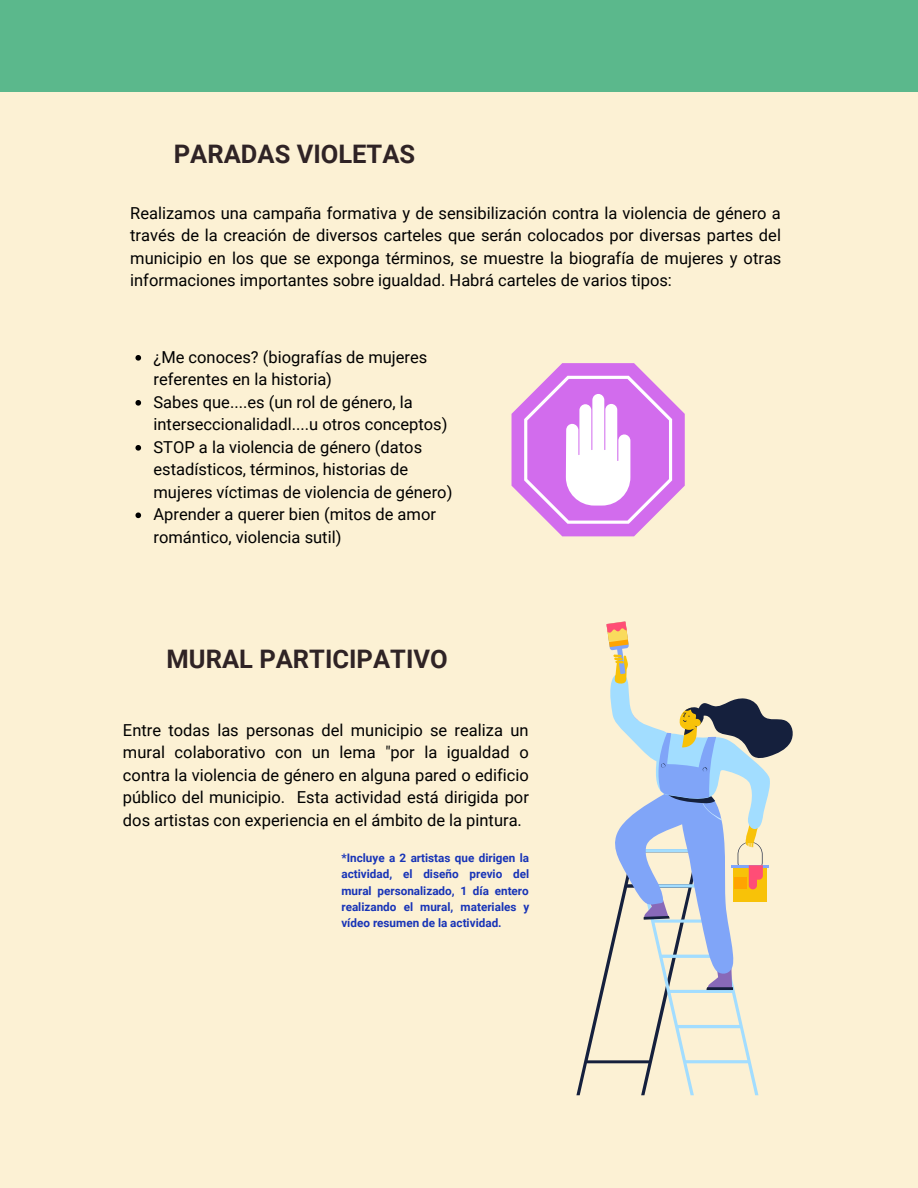
<style>
.page{position:relative;width:918px;height:1188px;background:#fcf1d4}
.page>*{position:absolute;margin:0;border:0;box-sizing:border-box;transform-origin:0 0}
.t1{font:700 25.5px "Roboto";color:#2f2325}
.t2{font:16.5px/22.5px "Roboto";color:#000}
.t3{font:700 11.7px/16.2px "Roboto";color:#1834b7;text-align:justify}
</style>
<div class="page">
<div style="left:0;top:0;width:918px;height:92px;background:#5bb88c"></div>
<svg style="left:512px;top:363px;width:173px;height:173px"></svg>
<svg style="left:135px;top:355px;width:6px;height:6px"></svg>
<svg style="left:135px;top:400px;width:6px;height:6px"></svg>
<svg style="left:135px;top:445px;width:6px;height:6px"></svg>
<svg style="left:135px;top:513px;width:6px;height:5px"></svg>
<svg style="left:576px;top:621px;width:217px;height:474px"></svg>
<p class="t1" style="left:174px;top:139px;width:243px">PARADAS VIOLETAS</p>
<p class="t2" style="left:130px;top:202px;width:653px;text-align:justify">Realizamos una campaña formativa y de sensibilización contra la violencia de género a través de la creación de diversos carteles que serán colocados por diversas partes del municipio en los que se exponga términos, se muestre la biografía de mujeres y otras informaciones importantes sobre igualdad. Habrá carteles de varios tipos:</p>
<p class="t2" style="left:154px;top:346px;width:275px">¿Me conoces? (biografías de mujeres referentes en la historia)</p>
<p class="t2" style="left:154px;top:391px;width:295px">Sabes que....es (un rol de género, la interseccionalidadl....u otros conceptos)</p>
<p class="t2" style="left:154px;top:436px;width:300px">STOP a la violencia de género (datos estadísticos, términos, historias de mujeres víctimas de violencia de género)</p>
<p class="t2" style="left:154px;top:503px;width:284px">Aprender a querer bien (mitos de amor romántico, violencia sutil)</p>
<p class="t1" style="left:167px;top:645px;width:283px">MURAL PARTICIPATIVO</p>
<p class="t2" style="left:123px;top:719px;width:408px;text-align:justify">Entre todas las personas del municipio se realiza un mural colaborativo con un lema "por la igualdad o contra la violencia de género en alguna pared o edificio público del municipio. Esta actividad está dirigida por dos artistas con experiencia en el ámbito de la pintura.</p>
<p class="t3" style="left:341px;top:850px;width:190px">*Incluye a 2 artistas que dirigen la actividad, el diseño previo del mural personalizado, 1 día entero realizando el mural, materiales y vídeo resumen de la actividad.</p>
</div>
